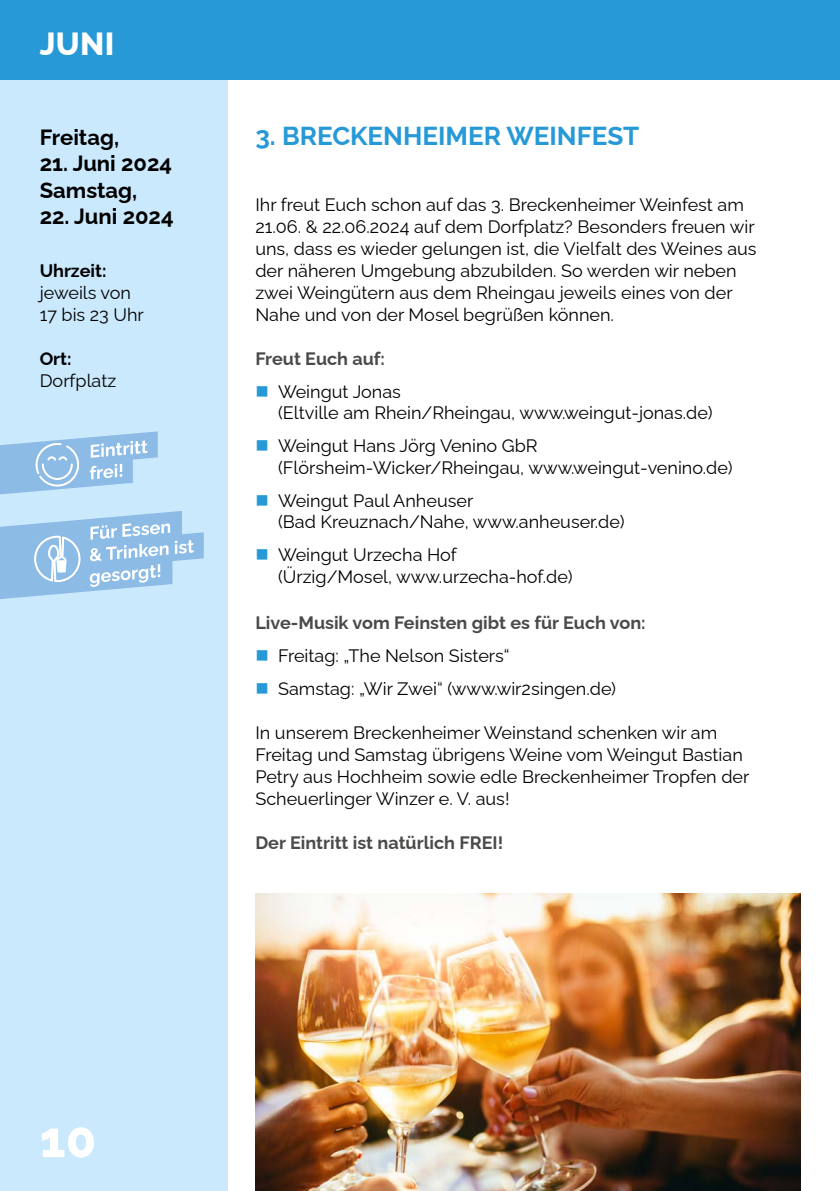
<style>
.page{position:relative;width:840px;height:1191px;background:#fff}
.page>*{position:absolute;margin:0;border:0;box-sizing:border-box;transform-origin:0 0}
.t1{font:800 50px "Raleway";color:#fff}
.t2{font:800 32px "Raleway";color:#fff}
.t3{font:700 26px "Raleway";color:#2699d6}
.t4{font:700 22px/26.4px "Raleway";color:#000}
.t5{font:18px/22px "Raleway";color:#000}
.t6{font:700 18px "Raleway";color:#4a4a49}
.t7{font:700 18px "Raleway";color:#000}
</style>
<div class="page">
<div style="left:0;top:31px;width:227px;height:1160px;background:#cbe9fc"></div>
<div style="left:0;top:0;width:839px;height:79px;background:#2699d6"></div>
<img style="left:255px;top:893px;width:544px;height:298px">
<svg style="left:0;top:511px;width:204px;height:88px"></svg>
<svg style="left:0;top:431px;width:158px;height:63px"></svg>
<hr style="left:839px;top:0;width:1px;height:1191px;background:#eff5fc">
<h2 class="t2" style="left:40px;top:18px;width:76px">JUNI</h2>
<p class="t4" style="left:40px;top:121px;width:81px">Freitag,</p>
<p class="t4" style="left:40px;top:148px;width:134px">21. Juni 2024<br>Samstag,</p>
<p class="t4" style="left:40px;top:200px;width:135px">22. Juni 2024</p>
<p class="t7" style="left:40px;top:256px;width:68px">Uhrzeit:</p>
<p class="t5" style="left:40px;top:279px;width:106px">jeweils von<br>17 bis 23 Uhr</p>
<p class="t7" style="left:40px;top:344px;width:33px">Ort:</p>
<p class="t5" style="left:40px;top:367px;width:78px">Dorfplatz</p>
<h3 class="t3" style="left:255px;top:115px;width:385px">3. BRECKENHEIMER WEINFEST</h3>
<p class="t5" style="left:255px;top:191px;width:502px">Ihr freut Euch schon auf das 3. Breckenheimer Weinfest am 21.06. &amp; 22.06.2024 auf dem Dorfplatz? Besonders freuen wir uns, dass es wieder gelungen ist, die Vielfalt des Weines aus der näheren Umgebung abzubilden. So werden wir neben zwei Weingütern aus dem Rheingau jeweils eines von der Nahe und von der Mosel begrüßen können.</p>
<p class="t6" style="left:255px;top:344px;width:131px">Freut Euch auf:</p>
<p class="t5" style="left:278px;top:378px;width:435px">Weingut Jonas<br>(Eltville am Rhein/Rheingau, www.weingut-jonas.de)</p>
<p class="t5" style="left:278px;top:433px;width:455px">Weingut Hans Jörg Venino GbR (Flörsheim-Wicker/Rheingau, www.weingut-venino.de)</p>
<p class="t5" style="left:278px;top:488px;width:348px">Weingut Paul Anheuser<br>(Bad Kreuznach/Nahe, www.anheuser.de)</p>
<p class="t5" style="left:278px;top:542px;width:296px">Weingut Urzecha Hof (Ürzig/Mosel, www.urzecha-hof.de)</p>
<p class="t6" style="left:255px;top:608px;width:391px">Live-Musik vom Feinsten gibt es für Euch von:</p>
<p class="t5" style="left:278px;top:637px;width:339px;line-height:33px">Freitag: „The Nelson Sisters“<br>Samstag: „Wir Zwei“ (www.wir2singen.de)</p>
<p class="t5" style="left:255px;top:719px;width:495px">In unserem Breckenheimer Weinstand schenken wir am Freitag und Samstag übrigens Weine vom Weingut Bastian Petry aus Hochheim sowie edle Breckenheimer Tropfen der Scheuerlinger Winzer e. V. aus!</p>
<p class="t6" style="left:255px;top:828px;width:249px">Der Eintritt ist natürlich FREI!</p>
<h1 class="t1" style="left:40px;top:1099px;width:58px">10</h1>
</div>
